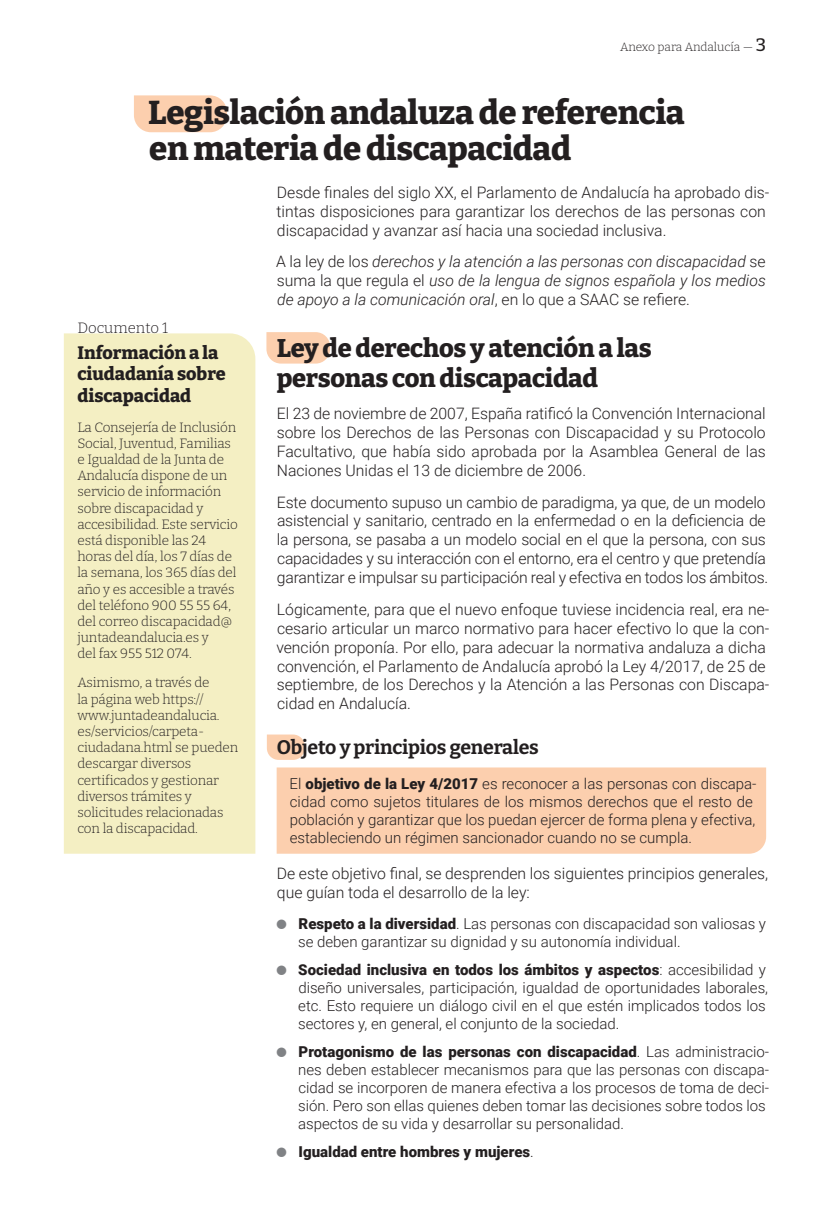
<style>
.page{position:relative;width:830px;height:1212px;background:#fff}
.page>*{position:absolute;margin:0;border:0;box-sizing:border-box;transform-origin:0 0}
.t1{font:800 33px/36px "Bitter";letter-spacing:-.01em;color:#231f20}
.t2{font:800 25.5px/30.6px "Bitter";letter-spacing:-.01em;color:#231f20}
.t3{font:700 19.5px "Bitter";letter-spacing:-.01em;color:#231f20}
.t4{font:800 18px/21.6px "Bitter";color:#231f20}
.t5{font:300 15.75px/18.9px "Roboto";color:#231f20}
.t6{font:italic 300 15.75px/18.9px "Roboto";color:#231f20;text-align:justify}
.t7{font:300 15px/18px "Roboto";color:#231f20}
.t8{font:900 15px "Roboto";color:#231f20}
.t9{font:300 15px "Bitter";color:#231f20}
.t10{font:300 13.5px/16.2px "Bitter";letter-spacing:-.01em;color:#231f20}
.t11{font:300 12px "Bitter";letter-spacing:-.015em;color:#231f20}
.s1{font-weight:500;font-size:18px}
.s2{font-style:normal}
.s3{font-weight:900}
.s4{color:#808285}
.s5{font-weight:300}
</style>
<div class="page">
<hr style="left:0;top:0;width:1px;height:1212px;background:#bcbdc0">
<svg style="left:134px;top:95px;width:93px;height:37px;background:#fcd2b3"></svg>
<div style="left:64px;top:333px;width:191px;height:521px;background:#f4efc3"></div>
<svg style="left:266px;top:332px;width:64px;height:32px;background:#fcd3b5"></svg>
<svg style="left:267px;top:734px;width:37px;height:26px"></svg>
<div style="left:276px;top:767px;width:489px;height:87px;background:#fccfae"></div>
<p class="t11" style="left:620px;top:39px;width:147px">Anexo para Andalucía — <span class="s1">3</span></p>
<h1 class="t1" style="left:148px;top:94px;width:537px">Legislación andaluza de referencia en materia de discapacidad</h1>
<p class="t5" style="left:276px;top:182px;width:494px">Desde finales del siglo XX, el Parlamento de Andalucía ha aprobado dis&shy;tintas disposiciones para garantizar los derechos de las personas con discapacidad y avanzar así hacia una sociedad inclusiva.</p>
<p class="t6" style="left:276px;top:252px;width:491px"><span class="s2">A la ley de los</span> derechos y la atención a las personas con discapacidad <span class="s2">se suma la que regula el</span> uso de la lengua de signos española y los medios de apoyo a la comunicación oral<span class="s2">, en lo que a SAAC se refiere.</span></p>
<h2 class="t2" style="left:276px;top:332px;width:376px">Ley de derechos y atención a las personas con discapacidad</h2>
<p class="t5" style="left:277px;top:403px;width:490px;text-align:justify">El 23 de noviembre de 2007, España ratificó la Convención Internacional sobre los Derechos de las Personas con Discapacidad y su Protocolo Facultativo, que había sido aprobada por la Asamblea General de las Naciones Unidas el 13 de diciembre de 2006.</p>
<p class="t5" style="left:277px;top:492px;width:493px">Este documento supuso un cambio de paradigma, ya que, de un modelo asistencial y sanitario, centrado en la enfermedad o en la deficiencia de la persona, se pasaba a un modelo social en el que la persona, con sus capacidades y su interacción con el entorno, era el centro y que pretendía garantizar e impulsar su participación real y efectiva en todos los ámbitos.</p>
<p class="t5" style="left:276px;top:599px;width:494px">Lógicamente, para que el nuevo enfoque tuviese incidencia real, era ne&shy;cesario articular un marco normativo para hacer efectivo lo que la con&shy;vención proponía. Por ello, para adecuar la normativa andaluza a dicha convención, el Parlamento de Andalucía aprobó la Ley 4/2017, de 25 de septiembre, de los Derechos y la Atención a las Personas con Discapa&shy;cidad en Andalucía.</p>
<p class="t3" style="left:277px;top:735px;width:263px">Objeto y principios generales</p>
<p class="t7" style="left:289px;top:774px;width:468px">El <span class="s3">objetivo de la Ley 4/2017</span> es reconocer a las personas con discapa&shy;cidad como sujetos titulares de los mismos derechos que el resto de población y garantizar que los puedan ejercer de forma plena y efectiva, estableciendo un régimen sancionador cuando no se cumpla.</p>
<p class="t5" style="left:277px;top:863px;width:492px">De este objetivo final, se desprenden los siguientes principios generales, que guían toda el desarrollo de la ley:</p>
<p class="t7" style="left:298px;top:914px;width:469px;text-indent:-23px"><span class="s4">●</span> <span class="s3">Respeto a la diversidad</span>. Las personas con discapacidad son valiosas y se deben garantizar su dignidad y su autonomía individual.</p>
<p class="t7" style="left:298px;top:960px;width:471px;text-indent:-23px"><span class="s4">●</span> <span class="s3">Sociedad inclusiva en todos los ámbitos y aspectos</span>: accesibilidad y diseño universales, participación, igualdad de oportunidades laborales, etc. Esto requiere un diálogo civil en el que estén implicados todos los sectores y, en general, el conjunto de la sociedad.</p>
<p class="t7" style="left:298px;top:1042px;width:472px;text-indent:-23px"><span class="s4">●</span> <span class="s3">Protagonismo de las personas con discapacidad</span>. Las administracio&shy;nes deben establecer mecanismos para que las personas con discapa&shy;cidad se incorporen de manera efectiva a los procesos de toma de deci&shy;sión. Pero son ellas quienes deben tomar las decisiones sobre todos los aspectos de su vida y desarrollar su personalidad.</p>
<p class="t8" style="left:275px;top:1141px;width:260px"><span class="s4">●</span> Igualdad entre hombres y mujeres<span class="s5">.</span></p>
<p class="t9" style="left:77px;top:318px;width:92px">Documento 1</p>
<p class="t4" style="left:77px;top:341px;width:150px">Información a la ciudadanía sobre discapacidad</p>
<p class="t10" style="left:77px;top:418px;width:162px">La Consejería de Inclusión<br>Social, Juventud, Familias e Igualdad de la Junta de<br>Andalucía dispone de un servicio de información sobre discapacidad y accesibilidad. Este servicio está disponible las 24 horas del día, los 7 días de la semana, los 365 días del año y es accesible a través del teléfono 900 55 55 64, del correo discapacidad@ juntadeandalucia.es y<br>del fax 955 512 074.</p>
<p class="t10" style="left:77px;top:674px;width:162px">Asimismo, a través de<br>la página web https:// www.juntadeandalucia. es/servicios/carpeta&shy;ciudadana.html se pueden descargar diversos certificados y gestionar diversos trámites y solicitudes relacionadas con la discapacidad.</p>
</div>
